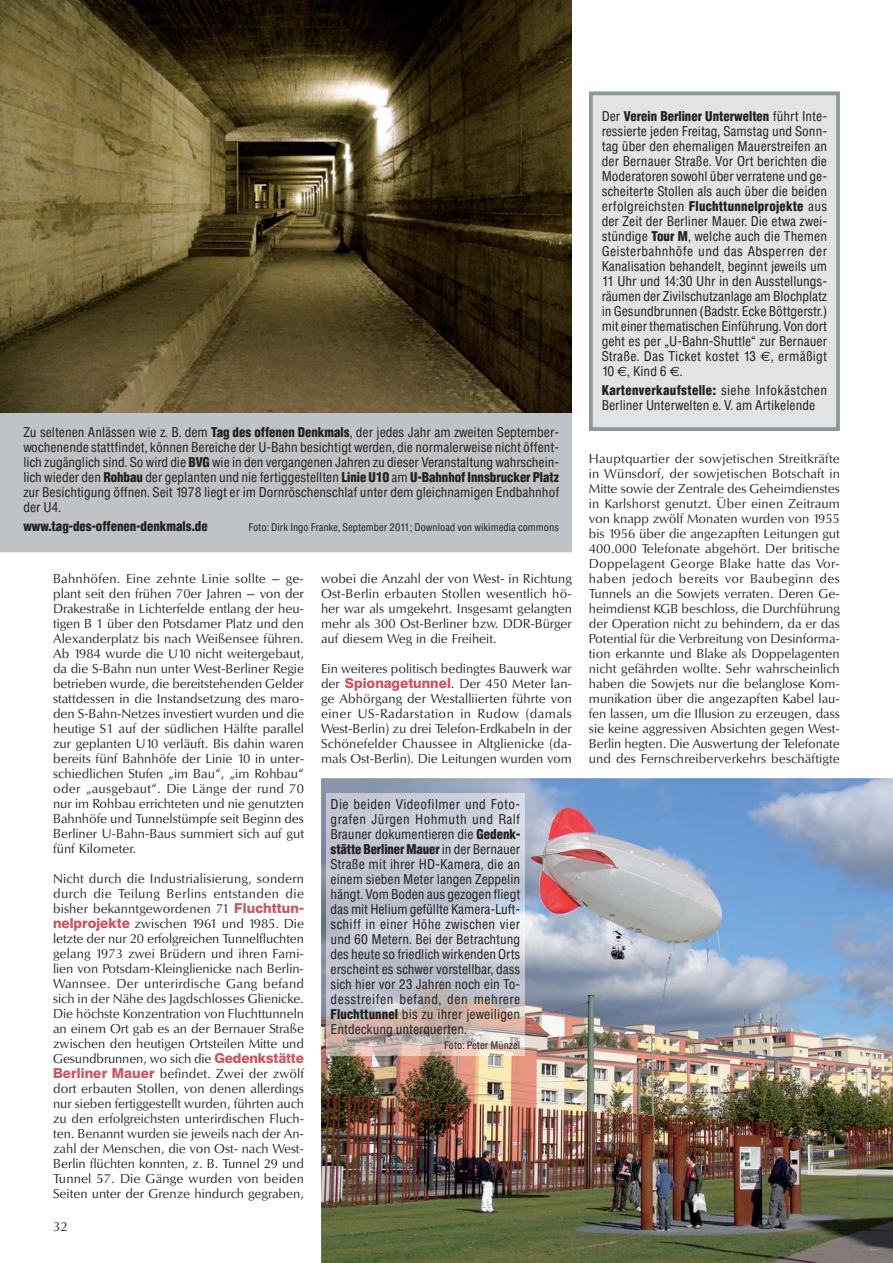
<style>
.page{position:relative;width:893px;height:1263px;background:#fff}
.page>*{position:absolute;margin:0;border:0;box-sizing:border-box;transform-origin:0 0}
.t1{font:13.5px/15px "October SB";color:#231f20;text-align:justify}
.t2{font:condensed 13.5px/15px "Europa SB";color:#231f20;text-align:justify}
.t3{font:13.5px "Europa SB Bol Con";color:#231f20}
.t4{font:13.5px "Europa SB Bol Con";letter-spacing:.02em;color:#231f20}
.t5{font:13.5px "Europa SB Bol Con";letter-spacing:.025em;color:#231f20}
.t6{font:condensed 10.5px "Europa SB";color:#231f20}
.s1{font-family:"Europa SB Bol Con";font-stretch:normal}
.s2{font-family:"Europa SB Dem Bol";color:#ca585e}
.s3{font-family:"Europa SB";font-stretch:condensed}
.s4{font-family:"Euro Sans";font-stretch:normal}
</style>
<div class="page">
<div style="left:0;top:413px;width:572px;height:139px;background:#bfc3c5"></div>
<div style="left:591px;top:93px;width:247px;height:336px;background:#e2e3e4"></div>
<div style="left:589px;top:92px;width:251px;height:339px;border:4px solid #8a979b"></div>
<img style="left:0;top:0;width:572px;height:413px">
<img style="left:321px;top:778px;width:572px;height:485px">
<img style="left:326px;top:793px;width:199px;height:263px">
<svg style="left:54px;top:45px;width:18px;height:17px"></svg>
<p class="t2" style="left:23px;top:426px;width:537px">Zu seltenen Anlässen wie z. B. dem <span class="s1">Tag des offenen Denkmals</span>, der jedes Jahr am zweiten September&shy;wochenende stattfindet, können Bereiche der U-Bahn besichtigt werden, die normalerweise nicht öffent&shy;lich zugänglich sind. So wird die <span class="s1">BVG</span> wie in den vergangenen Jahren zu dieser Veranstaltung wahrschein&shy;lich wieder den <span class="s1">Rohbau</span> der geplanten und nie fertiggestellten <span class="s1">Linie U10</span> am <span class="s1">U-Bahnhof Innsbrucker Platz </span>zur Besichtigung öffnen. Seit 1978 liegt er im Dornröschenschlaf unter dem gleichnamigen Endbahnhof der U4.</p>
<p class="t3" style="left:23px;top:520px;width:186px">www.tag-des-offenen-denkmals.de</p>
<p class="t6" style="left:248px;top:524px;width:312px">Foto: Dirk Ingo Franke, September 2011; Download von wikimedia commons</p>
<p class="t1" style="left:53px;top:572px;width:252px">Bahnhöfen. Eine zehnte Linie sollte – ge&shy;plant seit den frühen 70er Jahren – von der Drakestraße in Lichterfelde entlang der heu&shy;tigen B 1 über den Potsdamer Platz und den Alexanderplatz bis nach Weißensee führen.<br>Ab 1984 wurde die U10 nicht weitergebaut, da die S-Bahn nun unter West-Berliner Regie betrieben wurde, die bereitstehenden Gelder stattdessen in die Instandsetzung des maro&shy;den S-Bahn-Netzes investiert wurden und die heutige S1 auf der südlichen Hälfte parallel zur geplanten U10 verläuft. Bis dahin waren bereits fünf Bahnhöfe der Linie 10 in unter&shy;schiedlichen Stufen „im Bau“, „im Rohbau“ oder „ausgebaut“. Die Länge der rund 70 nur im Rohbau errichteten und nie genutzten Bahnhöfe und Tunnelstümpfe seit Beginn des Berliner U-Bahn-Baus summiert sich auf gut fünf Kilometer.</p>
<p class="t1" style="left:53px;top:872px;width:252px">Nicht durch die Industrialisierung, sondern durch die Teilung Berlins entstanden die bisher bekanntgewordenen 71 <span class="s2">Fluchttun&shy;nelprojekte</span> zwischen 1961 und 1985. Die letzte der nur 20 erfolgreichen Tunnelfluchten gelang 1973 zwei Brüdern und ihren Fami&shy;lien von Potsdam-Kleinglienicke nach Berlin-Wannsee. Der unterirdische Gang befand sich in der Nähe des Jagdschlosses Glienicke.<br>Die höchste Konzentration von Fluchttunneln an einem Ort gab es an der Bernauer Straße zwischen den heutigen Ortsteilen Mitte und Gesundbrunnen, wo sich die <span class="s2">Gedenkstätte Berliner Mauer</span> befindet. Zwei der zwölf dort erbauten Stollen, von denen allerdings nur sieben fertiggestellt wurden, führten auch zu den erfolgreichsten unterirdischen Fluch&shy;ten. Benannt wurden sie jeweils nach der An&shy;zahl der Menschen, die von Ost- nach West-Berlin flüchten konnten, z. B. Tunnel 29 und Tunnel 57. Die Gänge wurden von beiden Seiten unter der Grenze hindurch gegraben,</p>
<p class="t1" style="left:53px;top:1220px;width:16px">32</p>
<p class="t1" style="left:321px;top:572px;width:252px">wobei die Anzahl der von West- in Richtung Ost-Berlin erbauten Stollen wesentlich hö&shy;her war als umgekehrt. Insgesamt gelangten mehr als 300 Ost-Berliner bzw. DDR-Bürger auf diesem Weg in die Freiheit.</p>
<p class="t1" style="left:321px;top:662px;width:252px">Ein weiteres politisch bedingtes Bauwerk war der <span class="s2">Spionagetunnel</span>. Der 450 Meter lan&shy;ge Abhörgang der Westalliierten führte von einer US-Radarstation in Rudow (damals West-Berlin) zu drei Telefon-Erdkabeln in der Schönefelder Chaussee in Altglienicke (da&shy;mals Ost-Berlin). Die Leitungen wurden vom</p>
<p class="t2" style="left:331px;top:798px;width:191px">Die beiden Videofilmer und Foto&shy;grafen Jürgen Hohmuth und Ralf Brauner dokumentieren die <span class="s1">Gedenk-</span></p>
<p class="t3" style="left:331px;top:842px;width:191px">stätte Berliner Mauer <span class="s3">in der Bernauer</span></p>
<p class="t2" style="left:331px;top:858px;width:191px">Straße mit ihrer HD-Kamera, die an einem sieben Meter langen Zeppelin hängt. Vom Boden aus gezogen fliegt das mit Helium gefüllte Kamera-Luft&shy;schiff in einer Höhe zwischen vier und 60 Metern. Bei der Betrachtung des heute so friedlich wirkenden Orts erscheint es schwer vorstellbar, dass sich hier vor 23 Jahren noch ein To&shy;desstreifen befand, den mehrere <span class="s1">Fluchttunnel</span> bis zu ihrer jeweiligen Entdeckung unterquerten.</p>
<p class="t6" style="left:444px;top:1041px;width:77px">Foto: Peter Münzel</p>
<p class="t3" style="left:602px;top:110px;width:227px"><span class="s3">Der</span> Verein Berliner Unterwelten <span class="s3">führt Inte-</span></p>
<p class="t2" style="left:602px;top:125px;width:227px">ressierte jeden Freitag, Samstag und Sonn&shy;tag über den ehemaligen Mauerstreifen an der Bernauer Straße. Vor Ort berichten die Moderatoren sowohl über verratene und ge&shy;scheiterte Stollen als auch über die beiden</p>
<p class="t4" style="left:602px;top:200px;width:227px"><span class="s3">erfolgreichsten</span> Fluchttunnelprojekte <span class="s3">aus</span></p>
<p class="t2" style="left:602px;top:215px;width:227px">der Zeit der Berliner Mauer. Die etwa zwei&shy;stündige <span class="s1">Tour M</span>, welche auch die Themen Geisterbahnhöfe und das Absperren der Kanalisation behandelt, beginnt jeweils um 11 Uhr und 14:30 Uhr in den Ausstellungs&shy;räumen der Zivilschutzanlage am Blochplatz in Gesundbrunnen (Badstr. Ecke Böttgerstr.) mit einer thematischen Einführung. Von dort geht es per „U-Bahn-Shuttle“ zur Bernauer Straße. Das Ticket kostet 13 <span class="s4">€</span>, ermäßigt 10 <span class="s4">€</span>, Kind 6 <span class="s4">€</span>.</p>
<p class="t5" style="left:602px;top:384px;width:227px">Kartenverkaufstelle: <span class="s3">siehe Infokästchen</span></p>
<p class="t2" style="left:602px;top:399px;width:215px">Berliner Unterwelten e. V. am Artikelende</p>
<p class="t1" style="left:589px;top:452px;width:252px">Hauptquartier der sowjetischen Streitkräfte in Wünsdorf, der sowjetischen Botschaft in Mitte sowie der Zentrale des Geheimdienstes in Karlshorst genutzt. Über einen Zeitraum von knapp zwölf Monaten wurden von 1955 bis 1956 über die angezapften Leitungen gut 400.000 Telefonate abgehört. Der britische Doppelagent George Blake hatte das Vor&shy;haben jedoch bereits vor Baubeginn des Tunnels an die Sowjets verraten. Deren Ge&shy;heimdienst KGB beschloss, die Durchführung der Operation nicht zu behindern, da er das Potential für die Verbreitung von Desinforma&shy;tion erkannte und Blake als Doppelagenten nicht gefährden wollte. Sehr wahrscheinlich haben die Sowjets nur die belanglose Kom&shy;munikation über die angezapften Kabel lau&shy;fen lassen, um die Illusion zu erzeugen, dass sie keine aggressiven Absichten gegen West-Berlin hegten. Die Auswertung der Telefonate und des Fernschreiberverkehrs beschäftigte</p>
</div>
